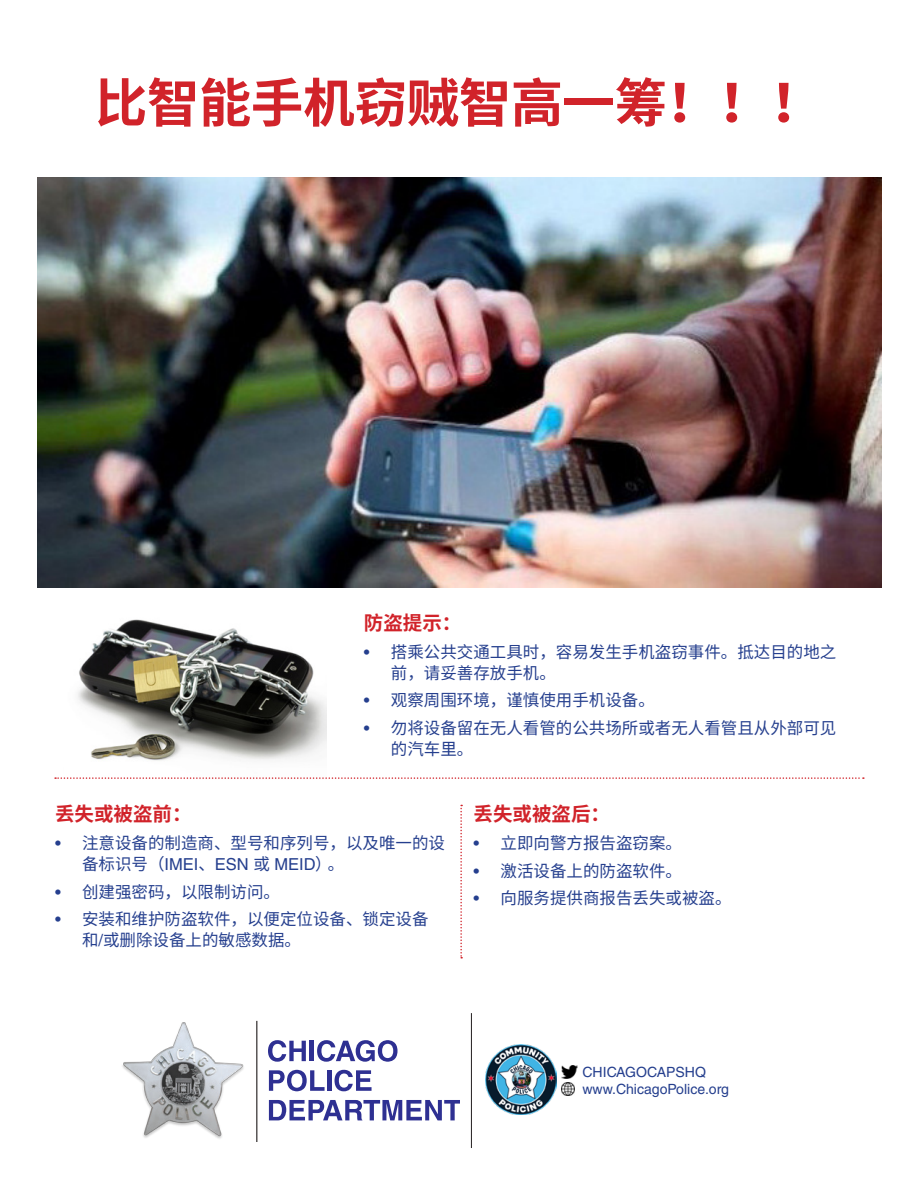
<style>
.page{position:relative;width:918px;height:1188px;background:#fff}
.page>*{position:absolute;margin:0;border:0;box-sizing:border-box;transform-origin:0 0}
.t1{font:700 52.5px "Noto Sans CJ Ksc";letter-spacing:-.01em;color:#d1232a}
.t2{font:700 19.5px "Noto Sans CJ Ksc";color:#d1232a}
.t3{font:16.5px/21px "Noto Sans CJ Ksc";color:#253f8e}
.t4{font:14.1px "Helvetica LT Std";color:#253f8e}
.s1{font-family:"Helvetica LT Std"}
</style>
<div class="page">
<img style="left:37px;top:177px;width:845px;height:411px">
<img style="left:78px;top:619px;width:249px;height:142px">
<svg style="left:268px;top:1040px;width:38px;height:22px"></svg>
<hr style="left:310px;top:1041px;width:4px;height:20px;background:#2e3092">
<svg style="left:317px;top:1040px;width:81px;height:22px"></svg>
<svg style="left:269px;top:1070px;width:56px;height:21px"></svg>
<hr style="left:327px;top:1070px;width:4px;height:21px;background:#2e3092">
<svg style="left:335px;top:1070px;width:37px;height:21px"></svg>
<svg style="left:269px;top:1100px;width:190px;height:20px"></svg>
<hr style="left:256px;top:1021px;width:1px;height:121px;background:#231f20">
<img style="left:122px;top:1022px;width:122px;height:117px">
<img style="left:486px;top:1044px;width:70px;height:71px">
<hr style="left:471px;top:1013px;width:1px;height:135px;background:#231f20">
<svg style="left:562px;top:1082px;width:13px;height:13px"></svg>
<img style="left:562px;top:1066px;width:15px;height:12px">
<svg style="left:460px;top:805px;width:2px;height:154px"></svg>
<svg style="left:55px;top:777px;width:809px;height:2px"></svg>
<p class="t1" style="left:95px;top:73px;width:730px">比智能手机窃贼智高一筹！！！</p>
<p class="t2" style="left:364px;top:612px;width:99px">防盗提示：</p>
<p class="t3" style="left:391px;top:641px;width:447px;text-indent:-27px"><span class="s1">•</span> 搭乘公共交通工具时，容易发生手机盗窃事件。抵达目的地之前，请妥善存放手机。</p>
<p class="t3" style="left:364px;top:690px;width:293px"><span class="s1">•</span> 观察周围环境，谨慎使用手机设备。</p>
<p class="t3" style="left:391px;top:718px;width:447px;text-indent:-27px"><span class="s1">•</span> 勿将设备留在无人看管的公共场所或者无人看管且从外部可见的汽车里。</p>
<p class="t2" style="left:55px;top:803px;width:138px">丢失或被盗前：</p>
<p class="t3" style="left:82px;top:833px;width:365px;text-indent:-27px"><span class="s1">•</span> 注意设备的制造商、型号和序列号，以及唯一的设备标识号（<span class="s1">IMEI</span>、<span class="s1">ESN</span> 或 <span class="s1">MEID</span>）。</p>
<p class="t3" style="left:55px;top:881px;width:227px"><span class="s1">•</span> 创建强密码，以限制访问。</p>
<p class="t3" style="left:82px;top:909px;width:348px;text-indent:-27px"><span class="s1">•</span> 安装和维护防盗软件，以便定位设备、锁定设备和<span class="s1">/</span>或删除设备上的敏感数据。</p>
<p class="t2" style="left:474px;top:803px;width:138px">丢失或被盗后：</p>
<p class="t3" style="left:474px;top:833px;width:210px"><span class="s1">•</span> 立即向警方报告盗窃案。</p>
<p class="t3" style="left:474px;top:860px;width:210px"><span class="s1">•</span> 激活设备上的防盗软件。</p>
<p class="t3" style="left:474px;top:888px;width:260px"><span class="s1">•</span> 向服务提供商报告丢失或被盗。</p>
<p class="t4" style="left:582px;top:1064px;width:125px">CHICAGOCAPSHQ</p>
<p class="t4" style="left:582px;top:1081px;width:148px">www.ChicagoPolice.org</p>
</div>
